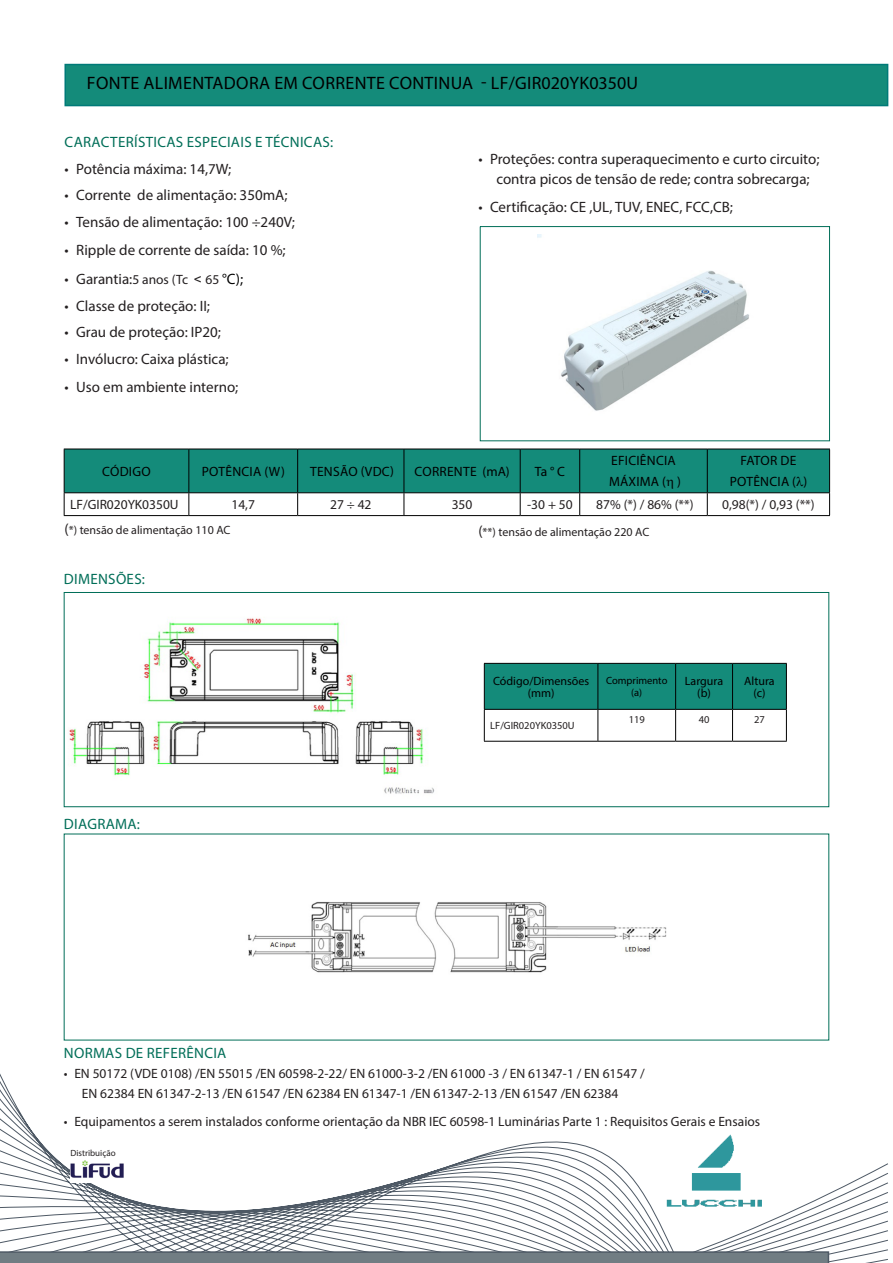
<style>
.page{position:relative;width:893px;height:1263px;background:#fff}
.page>*{position:absolute;margin:0;border:0;box-sizing:border-box;transform-origin:0 0}
.Textos{font:18px "Myriad Pro";letter-spacing:.02em;color:#000}
.t1{font:15px/19.5px "Myriad Pro";color:#231f20;text-align:center}
.Textos-2{font:15px "Myriad Pro";letter-spacing:.02em;color:#006e58}
.t2{font:13.5px/19.5px "Myriad Pro";color:#231f20}
.t3{font:13.5px "Myriad Pro";letter-spacing:.02em;color:#000}
.Textos-3{font:12px "Myriad Pro";color:#231f20}
.t4{font:12px/12px "Myriad Pro";color:#000;text-align:center}
.t5{font:10.5px "Myriad Pro";color:#231f20}
.t6{font:10.5px "Myriad Pro";color:#000}
.t7{font:9px "Myriad Pro";color:#231f20}
.s1{font-size:13.5px}
.s2{font-family:"Arial";font-size:13.5px}
.s3{color:#000}
.s4{font-size:15px}
</style>
<div class="page">
<svg style="left:0;top:838px;width:888px;height:425px"></svg>
<svg style="left:0;top:1251px;width:829px;height:12px;background:#6f7a81"></svg>
<img style="left:663px;top:1131px;width:102px;height:80px">
<img style="left:70px;top:1160px;width:54px;height:22px">
<div style="left:64px;top:64px;width:824px;height:42px;background:#148b7a;border:2px solid #007a78"></div>
<img style="left:537px;top:234px;width:212px;height:177px">
<div style="left:480px;top:226px;width:350px;height:215px;border:1px solid #006e58"></div>
<hr style="left:64px;top:515px;width:125px;height:1px;background:#000">
<hr style="left:189px;top:515px;width:109px;height:1px;background:#000">
<hr style="left:298px;top:515px;width:106px;height:1px;background:#000">
<hr style="left:404px;top:515px;width:116px;height:1px;background:#000">
<hr style="left:520px;top:515px;width:60px;height:1px;background:#000">
<hr style="left:580px;top:515px;width:127px;height:1px;background:#000">
<hr style="left:707px;top:515px;width:123px;height:1px;background:#000">
<img style="left:69px;top:618px;width:366px;height:176px">
<div style="left:64px;top:592px;width:765px;height:215px;border:1px solid #006e58"></div>
<div style="left:485px;top:664px;width:301px;height:45px;background:#148b7a"></div>
<hr style="left:484px;top:663px;width:114px;height:1px;background:#000">
<hr style="left:484px;top:664px;width:1px;height:45px;background:#000">
<hr style="left:598px;top:663px;width:78px;height:1px;background:#000">
<hr style="left:597px;top:664px;width:1px;height:45px;background:#000">
<hr style="left:676px;top:663px;width:56px;height:1px;background:#000">
<hr style="left:675px;top:664px;width:1px;height:45px;background:#000">
<hr style="left:732px;top:663px;width:55px;height:1px;background:#000">
<hr style="left:732px;top:664px;width:1px;height:45px;background:#000">
<hr style="left:786px;top:664px;width:1px;height:45px;background:#000">
<hr style="left:484px;top:709px;width:114px;height:1px;background:#000">
<hr style="left:484px;top:710px;width:1px;height:31px;background:#000">
<hr style="left:598px;top:709px;width:78px;height:1px;background:#000">
<hr style="left:597px;top:710px;width:1px;height:31px;background:#000">
<hr style="left:676px;top:709px;width:56px;height:1px;background:#000">
<hr style="left:675px;top:710px;width:1px;height:31px;background:#000">
<hr style="left:732px;top:709px;width:55px;height:1px;background:#000">
<hr style="left:732px;top:710px;width:1px;height:31px;background:#000">
<hr style="left:786px;top:710px;width:1px;height:31px;background:#000">
<hr style="left:598px;top:741px;width:78px;height:1px;background:#000">
<hr style="left:676px;top:741px;width:56px;height:1px;background:#000">
<hr style="left:732px;top:741px;width:55px;height:1px;background:#000">
<hr style="left:484px;top:741px;width:114px;height:1px;background:#000">
<img style="left:239px;top:877px;width:431px;height:119px">
<svg style="left:64px;top:449px;width:766px;height:66px"></svg>
<p class="Textos" style="left:87px;top:72px;width:553px">FONTE ALIMENTADORA EM CORRENTE CONTINUA - LF/GIR020YK0350U</p>
<p class="Textos-2" style="left:65px;top:133px;width:270px">CARACTERÍSTICAS ESPECIAIS E TÉCNICAS:</p>
<p class="t1" style="left:64px;top:159px;width:168px">• Potência máxima: 14,7W;</p>
<p class="t1" style="left:64px;top:185px;width:225px">• Corrente de alimentação: 350mA;</p>
<p class="t1" style="left:64px;top:212px;width:232px">• Tensão de alimentação: 100 ÷240V;</p>
<p class="t1" style="left:64px;top:240px;width:223px">• Ripple de corrente de saída: 10 %;</p>
<p class="t1" style="left:64px;top:269px;width:180px">• Garantia:<span class="s1">5 anos (Tc</span> <span class="s2">˂</span> <span class="s1">65</span> <span class="s3">°C);</span></p>
<p class="t1" style="left:64px;top:296px;width:147px">• Classe de proteção: II;</p>
<p class="t1" style="left:64px;top:322px;width:158px">• Grau de proteção: IP20;</p>
<p class="t1" style="left:64px;top:349px;width:166px">• Invólucro: Caixa plástica;</p>
<p class="t1" style="left:64px;top:377px;width:175px">• Uso em ambiente interno;</p>
<p class="t1" style="left:478px;top:149px;width:343px">• Proteções: contra superaquecimento e curto circuito; contra picos de tensão de rede; contra sobrecarga;</p>
<p class="t1" style="left:478px;top:197px;width:256px">• Certificação: CE ,UL, TUV, ENEC, FCC,CB;</p>
<p class="t3" style="left:102px;top:463px;width:50px">CÓDIGO</p>
<p class="t3" style="left:202px;top:463px;width:85px">POTÊNCIA (W)</p>
<p class="t3" style="left:310px;top:463px;width:85px">TENSÃO (VDC)</p>
<p class="t3" style="left:415px;top:463px;width:97px">CORRENTE (mA)</p>
<p class="t3" style="left:535px;top:463px;width:32px">Ta ° C</p>
<p class="t3" style="left:611px;top:453px;width:66px">EFICIÊNCIA</p>
<p class="t3" style="left:609px;top:474px;width:73px">MÁXIMA ( )</p>
<p class="t3" style="left:741px;top:453px;width:57px">FATOR DE</p>
<p class="t3" style="left:730px;top:474px;width:79px">POTÊNCIA ( )</p>
<p class="t2" style="left:70px;top:495px;width:110px">LF/GIR020YK0350U</p>
<p class="t2" style="left:231px;top:495px;width:25px">14,7</p>
<p class="t2" style="left:330px;top:495px;width:43px">27 ÷ 42</p>
<p class="t2" style="left:452px;top:495px;width:22px">350</p>
<p class="t2" style="left:527px;top:495px;width:47px">-30 + 50</p>
<p class="t2" style="left:596px;top:495px;width:99px">87% (*) / 86% (**)</p>
<p class="t2" style="left:722px;top:495px;width:94px">0,98(*) / 0,93 (**)</p>
<p class="Textos-3" style="left:64px;top:523px;width:167px"><span class="s4">(</span>*) tensão de alimentação 110 AC</p>
<p class="Textos-3" style="left:478px;top:525px;width:172px"><span class="s4">(</span>**) tensão de alimentação 220 AC</p>
<p class="Textos-2" style="left:64px;top:569px;width:83px">DIMENSÕES:</p>
<p class="Textos-2" style="left:64px;top:814px;width:77px">DIAGRAMA:</p>
<p class="Textos-2" style="left:64px;top:1043px;width:164px">NORMAS DE REFERÊNCIA</p>
<p class="t4" style="left:493px;top:675px;width:97px">Código/Dimensões (mm)</p>
<p class="t6" style="left:606px;top:674px;width:63px">Comprimento</p>
<p class="t6" style="left:631px;top:686px;width:13px">(a)</p>
<p class="t4" style="left:685px;top:675px;width:40px">Largura</p>
<p class="t4" style="left:697px;top:687px;width:15px">(b)</p>
<p class="t4" style="left:744px;top:675px;width:32px">Altura</p>
<p class="t4" style="left:753px;top:687px;width:14px">(c)</p>
<p class="t5" style="left:490px;top:719px;width:86px">LF/GIR020YK0350U</p>
<p class="t5" style="left:629px;top:713px;width:18px">119</p>
<p class="t5" style="left:699px;top:713px;width:12px">40</p>
<p class="t5" style="left:754px;top:713px;width:12px">27</p>
<p class="t2" style="left:82px;top:1064px;width:564px;text-indent:-18px">• EN 50172 (VDE 0108) /EN 55015 /EN 60598-2-22/ EN 61000-3-2 /EN 61000 -3 / EN 61347-1 / EN 61547 /<br>EN 62384 EN 61347-2-13 /EN 61547 /EN 62384 EN 61347-1 /EN 61347-2-13 /EN 61547 /EN 62384</p>
<p class="t2" style="left:64px;top:1111px;width:698px">• Equipamentos a serem instalados conforme orientação da NBR IEC 60598-1 Luminárias Parte 1 : Requisitos Gerais e Ensaios</p>
<p class="t7" style="left:70px;top:1148px;width:47px">Distribuição</p>
</div>
